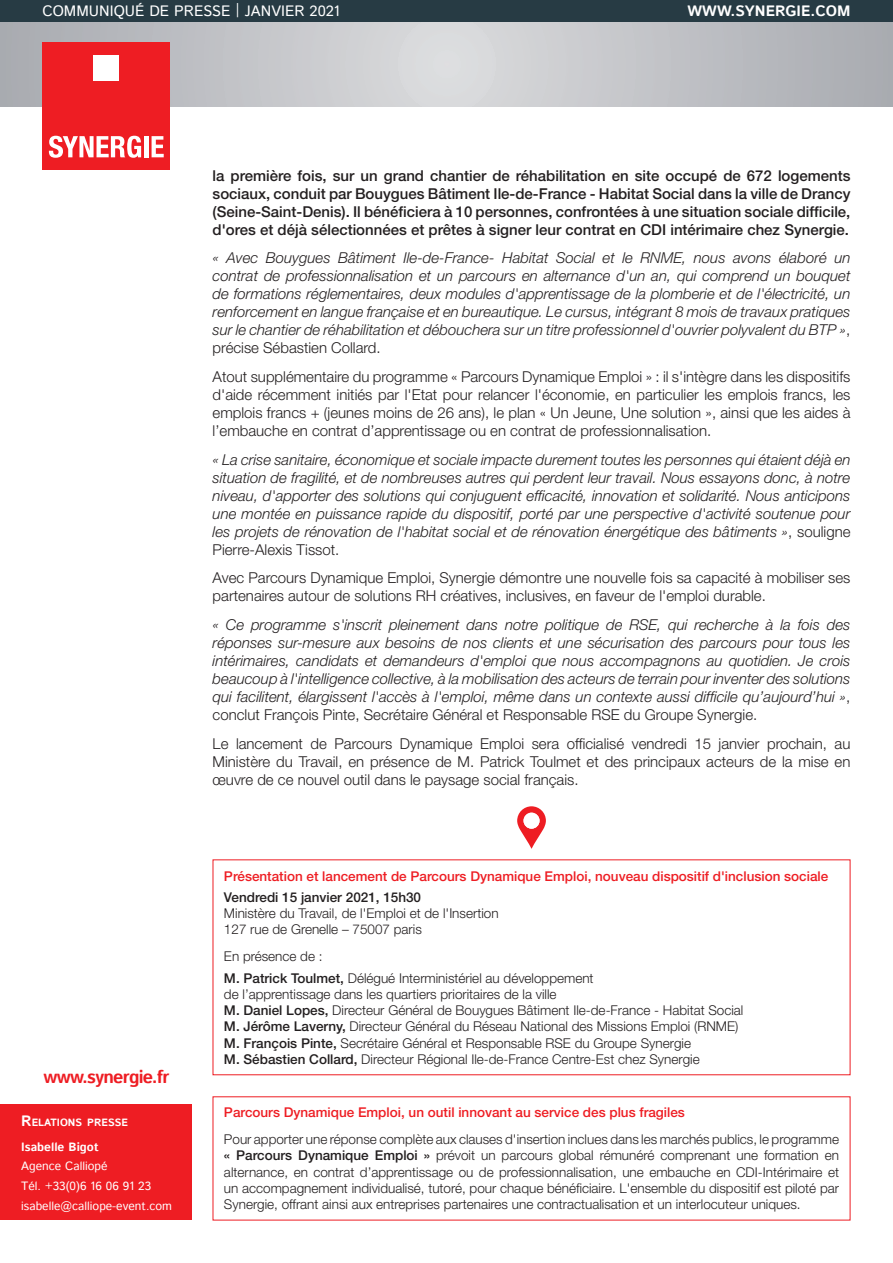
<style>
.page{position:relative;width:893px;height:1263px;background:#fff}
.page>*{position:absolute;margin:0;border:0;box-sizing:border-box;transform-origin:0 0}
.t1{font:700 18px "Istok";letter-spacing:-.04em;color:#ee1d23}
.t2{font:italic 300 15px/18px "Helvetica Neue LT Std";color:#231f20;text-align:justify}
.t3{font:300 15px/18px "Helvetica Neue LT Std";color:#231f20;text-align:justify}
.t4{font:500 15px/18px "Helvetica Neue LT Std";color:#231f20;text-align:justify}
.t5{font:15px "Istok";color:#fff}
.t6{font:700 15px "Istok";color:#fff}
.t7{font:300 13.5px/16.2px "Helvetica Neue LT Std";color:#231f20}
.t8{font:500 13.5px "Helvetica Neue LT Std";color:#ee1d23}
.t9{font:500 13.5px "Helvetica Neue LT Std";color:#231f20}
.t10{font:12px/19.6px "Istok";color:#fff}
.t11{font:700 12px "Istok";color:#fff}
.t12{font:700 10.5px "Istok";color:#fff}
.s1{font-style:normal}
.s2{font-size:15px}
.s3{font-weight:500}
</style>
<div class="page">
<svg style="left:0;top:21px;width:893px;height:85px;background:#c0c1c5"></svg>
<div style="left:0;top:0;width:893px;height:21px;background:#273b44"></div>
<div style="left:0;top:1104px;width:191px;height:116px;background:#ee1d23"></div>
<div style="left:43px;top:43px;width:127px;height:127px;background:#ee1d23"></div>
<div style="left:94px;top:55px;width:25px;height:26px;background:#fff"></div>
<svg style="left:49px;top:136px;width:92px;height:22px"></svg>
<hr style="left:144px;top:136px;width:4px;height:21px;background:#fff">
<svg style="left:152px;top:136px;width:12px;height:21px"></svg>
<svg style="left:517px;top:806px;width:29px;height:43px"></svg>
<div style="left:523px;top:813px;width:16px;height:16px;background:#fff;border-radius:50%"></div>
<p class="t5" style="left:43px;top:1px;width:299px">COMMUNIQUÉ DE PRESSE | JANVIER 2021</p>
<p class="t6" style="left:687px;top:1px;width:164px">WWW.SYNERGIE.COM</p>
<p class="t4" style="left:213px;top:166px;width:639px">la première fois, sur un grand chantier de réhabilitation en site occupé de 672 logements sociaux, conduit par Bouygues Bâtiment Ile-de-France - Habitat Social dans la ville de Drancy (Seine-Saint-Denis). Il bénéficiera à 10 personnes, confrontées à une situation sociale difficile, d'ores et déjà sélectionnées et prêtes à signer leur contrat en CDI intérimaire chez Synergie.</p>
<p class="t2" style="left:213px;top:249px;width:639px">« Avec Bouygues Bâtiment Ile-de-France- Habitat Social et le RNME, nous avons élaboré un contrat de professionnalisation et un parcours en alternance d'un an, qui comprend un bouquet de formations réglementaires, deux modules d'apprentissage de la plomberie et de l'électricité, un renforcement en langue française et en bureautique. Le cursus, intégrant 8 mois de travaux pratiques sur le chantier de réhabilitation et débouchera sur un titre professionnel d'ouvrier polyvalent du BTP »<span class="s1">, précise Sébastien Collard.</span></p>
<p class="t3" style="left:213px;top:367px;width:639px">Atout supplémentaire du programme « Parcours Dynamique Emploi » : il s'intègre dans les dispositifs d'aide récemment initiés par l'Etat pour relancer l'économie, en particulier les emplois francs, les emplois francs + (jeunes moins de 26 ans), le plan « Un Jeune, Une solution », ainsi que les aides à l’embauche en contrat d’apprentissage ou en contrat de professionnalisation.</p>
<p class="t2" style="left:213px;top:450px;width:639px">« La crise sanitaire, économique et sociale impacte durement toutes les personnes qui étaient déjà en situation de fragilité, et de nombreuses autres qui perdent leur travail. Nous essayons donc, à notre niveau, d'apporter des solutions qui conjuguent efficacité, innovation et solidarité. Nous anticipons une montée en puissance rapide du dispositif, porté par une perspective d'activité soutenue pour les projets de rénovation de l'habitat social et de rénovation énergétique des bâtiments »<span class="s1">, souligne Pierre-Alexis Tissot.</span></p>
<p class="t3" style="left:213px;top:569px;width:639px">Avec Parcours Dynamique Emploi, Synergie démontre une nouvelle fois sa capacité à mobiliser ses partenaires autour de solutions RH créatives, inclusives, en faveur de l'emploi durable.</p>
<p class="t2" style="left:213px;top:615px;width:639px">« Ce programme s'inscrit pleinement dans notre politique de RSE, qui recherche à la fois des réponses sur-mesure aux besoins de nos clients et une sécurisation des parcours pour tous les intérimaires, candidats et demandeurs d'emploi que nous accompagnons au quotidien. Je crois beaucoup à l'intelligence collective, à la mobilisation des acteurs de terrain pour inventer des solutions qui facilitent, élargissent l'accès à l'emploi, même dans un contexte aussi difficile qu’aujourd’hui »<span class="s1">, conclut François Pinte, Secrétaire Général et Responsable RSE du Groupe Synergie.</span></p>
<p class="t3" style="left:213px;top:734px;width:639px">Le lancement de Parcours Dynamique Emploi sera officialisé vendredi 15 janvier prochain, au Ministère du Travail, en présence de M. Patrick Toulmet et des principaux acteurs de la mise en œuvre de ce nouvel outil dans le paysage social français.</p>
<p class="t1" style="left:43px;top:1065px;width:127px">www.synergie.fr</p>
<p class="t12" style="left:21px;top:1115px;width:108px"><span class="s2">R</span>ELATIONS PRESSE</p>
<p class="t11" style="left:21px;top:1138px;width:79px">Isabelle Bigot</p>
<p class="t10" style="left:21px;top:1157px;width:152px">Agence Calliopé<br>Tél. +33(0)6 16 06 91 23 isabelle@calliope-event.com</p>
<p class="t8" style="left:224px;top:868px;width:606px">Présentation et lancement de Parcours Dynamique Emploi, nouveau dispositif d'inclusion sociale</p>
<p class="t9" style="left:224px;top:889px;width:199px">Vendredi 15 janvier 2021, 15h30</p>
<p class="t7" style="left:224px;top:905px;width:276px">Ministère du Travail, de l'Emploi et de l'Insertion<br>127 rue de Grenelle – 75007 paris</p>
<p class="t7" style="left:224px;top:945px;width:371px;line-height:21.5px">En présence de :<br><span class="s3">M. Patrick Toulmet,</span> Délégué Interministériel au développement</p>
<p class="t7" style="left:224px;top:986px;width:521px">de l’apprentissage dans les quartiers prioritaires de la ville<br><span class="s3">M. Daniel Lopes,</span> Directeur Général de Bouygues Bâtiment Ile-de-France - Habitat Social <span class="s3">M. Jérôme Laverny,</span> Directeur Général du Réseau National des Missions Emploi (RNME)<br><span class="s3">M. François Pinte,</span> Secrétaire Général et Responsable RSE du Groupe Synergie<br><span class="s3">M. Sébastien Collard,</span> Directeur Régional Ile-de-France Centre-Est chez Synergie</p>
<p class="t8" style="left:224px;top:1104px;width:462px">Parcours Dynamique Emploi, un outil innovant au service des plus fragiles</p>
<p class="t7" style="left:224px;top:1131px;width:617px;text-align:justify">Pour apporter une réponse complète aux clauses d'insertion inclues dans les marchés publics, le programme <span class="s3">« Parcours Dynamique Emploi »</span> prévoit un parcours global rémunéré comprenant une formation en alternance, en contrat d’apprentissage ou de professionnalisation, une embauche en CDI-Intérimaire et un accompagnement individualisé, tutoré, pour chaque bénéficiaire. L'ensemble du dispositif est piloté par Synergie, offrant ainsi aux entreprises partenaires une contractualisation et un interlocuteur uniques.</p>
</div>
